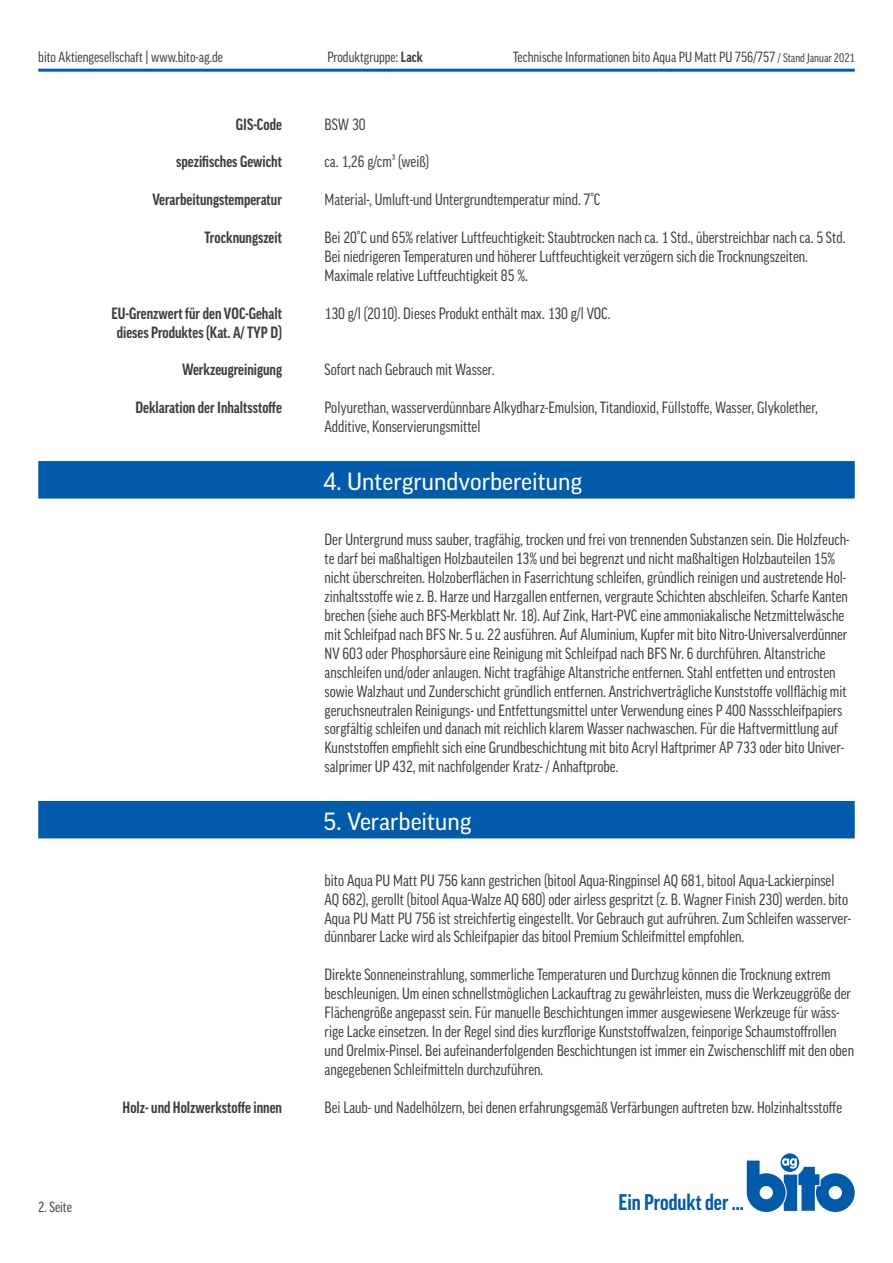
<style>
.page{position:relative;width:893px;height:1263px;background:#fff}
.page>*{position:absolute;margin:0;border:0;box-sizing:border-box;transform-origin:0 0}
.blauer_Balken{font:24px "Good Pro";color:#fff}
.t1{font:700 condensed 21.9px "Good Pro";color:#015aaa}
.Inhalt{font:condensed 15.75px/18.9px "Good Pro";color:#3e3e3f}
.Auflistung{font:700 condensed 15.75px "Good Pro";color:#3e3e3f}
.t2{font:condensed 14.25px "Good Pro";color:#3e3e3f}
.s1{font-weight:700}
.s2{font-size:12px}
</style>
<div class="page">
<hr style="left:38px;top:69px;width:817px;height:3px;background:#015aaa">
<svg style="left:781px;top:1153px;width:18px;height:19px"></svg>
<svg style="left:747px;top:1158px;width:108px;height:54px"></svg>
<div style="left:38px;top:461px;width:817px;height:38px;background:#015aaa"></div>
<div style="left:38px;top:801px;width:817px;height:37px;background:#015aaa"></div>
<p class="t2" style="left:38px;top:49px;width:186px">bito Aktiengesellschaft | www.bito-ag.de</p>
<p class="t2" style="left:327px;top:49px;width:97px">Produktgruppe: <span class="s1">Lack</span></p>
<p class="t2" style="left:513px;top:49px;width:343px">Technische Informationen bito Aqua PU Matt PU 756/757 <span class="s2">/ Stand Januar 2021</span></p>
<p class="Auflistung" style="left:236px;top:115px;width:48px">GIS-Code</p>
<p class="Auflistung" style="left:176px;top:153px;width:107px">spezifisches Gewicht</p>
<p class="Auflistung" style="left:153px;top:191px;width:131px">Verarbeitungstemperatur</p>
<p class="Auflistung" style="left:204px;top:229px;width:79px">Trocknungszeit</p>
<p class="Auflistung" style="left:111px;top:304px;width:172px">EU-Grenzwert für den VOC-Gehalt</p>
<p class="Auflistung" style="left:117px;top:323px;width:167px">dieses Produktes (Kat. A/ TYP D)</p>
<p class="Auflistung" style="left:182px;top:361px;width:101px">Werkzeugreinigung</p>
<p class="Auflistung" style="left:135px;top:399px;width:148px">Deklaration der Inhaltsstoffe</p>
<p class="Auflistung" style="left:123px;top:1098px;width:161px">Holz- und Holzwerkstoffe innen</p>
<p class="Inhalt" style="left:325px;top:115px;width:43px">BSW 30</p>
<p class="Inhalt" style="left:325px;top:152px;width:106px">ca. 1,26 g/cm³ (weiß)</p>
<p class="Inhalt" style="left:325px;top:190px;width:277px">Material-, Umluft-und Untergrundtemperatur mind. 7°C</p>
<p class="Inhalt" style="left:325px;top:228px;width:522px">Bei 20°C und 65% relativer Luftfeuchtigkeit: Staubtrocken nach ca. 1 Std., überstreichbar nach ca. 5 Std.<br>Bei niedrigeren Temperaturen und höherer Luftfeuchtigkeit verzögern sich die Trocknungszeiten.</p>
<p class="Inhalt" style="left:325px;top:266px;width:205px">Maximale relative Luftfeuchtigkeit 85 %.</p>
<p class="Inhalt" style="left:325px;top:304px;width:288px">130 g/l (2010). Dieses Produkt enthält max. 130 g/l VOC.</p>
<p class="Inhalt" style="left:325px;top:360px;width:171px">Sofort nach Gebrauch mit Wasser.</p>
<p class="Inhalt" style="left:325px;top:398px;width:495px">Polyurethan, wasserverdünnbare Alkydharz-Emulsion, Titandioxid, Füllstoffe, Wasser, Glykolether,<br>Additive, Konservierungsmittel</p>
<p class="blauer_Balken" style="left:323px;top:468px;width:260px">4. Untergrundvorbereitung</p>
<p class="Inhalt" style="left:325px;top:530px;width:527px">Der Untergrund muss sauber, tragfähig, trocken und frei von trennenden Substanzen sein. Die Holzfeuch&shy;te darf bei maßhaltigen Holzbauteilen 13% und bei begrenzt und nicht maßhaltigen Holzbauteilen 15% nicht überschreiten. Holzoberflächen in Faserrichtung schleifen, gründlich reinigen und austretende Hol&shy;zinhaltsstoffe wie z. B. Harze und Harzgallen entfernen, vergraute Schichten abschleifen. Scharfe Kanten brechen (siehe auch BFS-Merkblatt Nr. 18). Auf Zink, Hart-PVC eine ammoniakalische Netzmittelwäsche mit Schleifpad nach BFS Nr. 5 u. 22 ausführen. Auf Aluminium, Kupfer mit bito Nitro-Universalverdünner NV 603 oder Phosphorsäure eine Reinigung mit Schleifpad nach BFS Nr. 6 durchführen. Altanstriche anschleifen und/oder anlaugen. Nicht tragfähige Altanstriche entfernen. Stahl entfetten und entrosten sowie Walzhaut und Zunderschicht gründlich entfernen. Anstrichverträgliche Kunststoffe vollflächig mit geruchsneutralen Reinigungs- und Entfettungsmittel unter Verwendung eines P 400 Nassschleifpapiers sorgfältig schleifen und danach mit reichlich klarem Wasser nachwaschen. Für die Haftvermittlung auf Kunststoffen empfiehlt sich eine Grundbeschichtung mit bito Acryl Haftprimer AP 733 oder bito Univer&shy;salprimer UP 432, mit nachfolgender Kratz- / Anhaftprobe.</p>
<p class="blauer_Balken" style="left:323px;top:808px;width:150px">5. Verarbeitung</p>
<p class="Inhalt" style="left:325px;top:871px;width:528px">bito Aqua PU Matt PU 756 kann gestrichen (bitool Aqua-Ringpinsel AQ 681, bitool Aqua-Lackierpinsel AQ 682), gerollt (bitool Aqua-Walze AQ 680) oder airless gespritzt (z. B. Wagner Finish 230) werden. bito Aqua PU Matt PU 756 ist streichfertig eingestellt. Vor Gebrauch gut aufrühren. Zum Schleifen wasserver&shy;dünnbarer Lacke wird als Schleifpapier das bitool Premium Schleifmittel empfohlen.</p>
<p class="Inhalt" style="left:325px;top:965px;width:531px">Direkte Sonneneinstrahlung, sommerliche Temperaturen und Durchzug können die Trocknung extrem beschleunigen. Um einen schnellstmöglichen Lackauftrag zu gewährleisten, muss die Werkzeuggröße der Flächengröße angepasst sein. Für manuelle Beschichtungen immer ausgewiesene Werkzeuge für wäss&shy;rige Lacke einsetzen. In der Regel sind dies kurzflorige Kunststoffwalzen, feinporige Schaumstoffrollen und Orelmix-Pinsel. Bei aufeinanderfolgenden Beschichtungen ist immer ein Zwischenschliff mit den oben angegebenen Schleifmitteln durchzuführen.</p>
<p class="Inhalt" style="left:325px;top:1097px;width:519px">Bei Laub- und Nadelhölzern, bei denen erfahrungsgemäß Verfärbungen auftreten bzw. Holzinhaltsstoffe</p>
<p class="t2" style="left:38px;top:1199px;width:35px">2. Seite</p>
<h2 class="t1" style="left:618px;top:1190px;width:127px">Ein Produkt der ...</h2>
</div>
